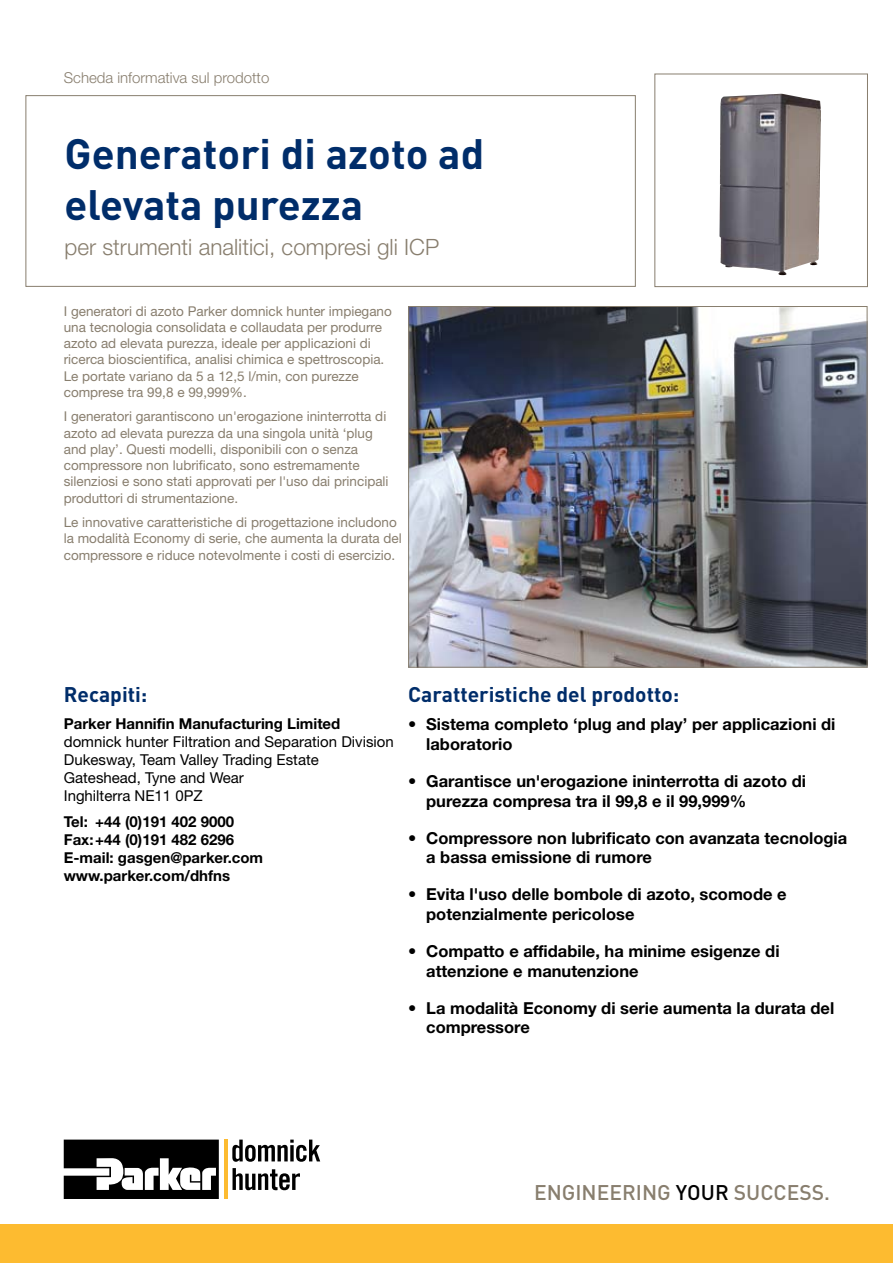
<style>
.page{position:relative;width:893px;height:1263px;background:#fff}
.page>*{position:absolute;margin:0;border:0;box-sizing:border-box;transform-origin:0 0}
.t1{font:700 42px/50.4px "DIN";color:#002d6a}
.t2{font:300 22.5px "Helvetica Neue LT Std";color:#887e6e}
.t3{font:700 21px "DIN";color:#002d6a}
.t4{font:500 21px "DIN";color:#887e6e}
.t5{font:700 16.5px/19.8px "Helvetica Neue LT Std";color:#000}
.t6{font:700 15px/18px "Helvetica Neue LT Std";color:#000}
.t7{font:15px/18px "Helvetica Neue LT Std";color:#000}
.t8{font:300 15px "Helvetica Neue LT Std";color:#887e6e}
.t9{font:13.5px/16.2px "Helvetica Neue LT Std";color:#887e6e}
.s1{color:#000}
</style>
<div class="page">
<svg style="left:232px;top:1140px;width:88px;height:22px"></svg>
<svg style="left:233px;top:1168px;width:67px;height:22px"></svg>
<svg style="left:64px;top:1140px;width:155px;height:59px"></svg>
<hr style="left:224px;top:1140px;width:3px;height:59px;background:#fdbb30">
<div style="left:26px;top:95px;width:610px;height:192px;border:1px solid #887e6e"></div>
<img style="left:410px;top:308px;width:455px;height:358px">
<img style="left:719px;top:94px;width:102px;height:181px">
<div style="left:654px;top:74px;width:214px;height:213px;border:1px solid #887e6e"></div>
<div style="left:0;top:1225px;width:893px;height:38px;background:#fdbb30"></div>
<p class="t8" style="left:64px;top:68px;width:207px">Scheda informativa sul prodotto</p>
<h1 class="t1" style="left:65px;top:127px;width:421px">Generatori di azoto ad elevata purezza</h1>
<h2 class="t2" style="left:65px;top:233px;width:376px">per strumenti analitici, compresi gli ICP</h2>
<p class="t9" style="left:64px;top:303px;width:330px">I generatori di azoto Parker domnick hunter impiegano una tecnologia consolidata e collaudata per produrre azoto ad elevata purezza, ideale per applicazioni di ricerca bioscientifica, analisi chimica e spettroscopia.<br>Le portate variano da 5 a 12,5 l/min, con purezze comprese tra 99,8 e 99,999%.</p>
<p class="t9" style="left:64px;top:408px;width:326px">I generatori garantiscono un'erogazione ininterrotta di azoto ad elevata purezza da una singola unità ‘plug and play’. Questi modelli, disponibili con o senza compressore non lubrificato, sono estremamente silenziosi e sono stati approvati per l'uso dai principali produttori di strumentazione.</p>
<p class="t9" style="left:64px;top:514px;width:340px">Le innovative caratteristiche di progettazione includono la modalità Economy di serie, che aumenta la durata del compressore e riduce notevolmente i costi di esercizio.</p>
<h3 class="t3" style="left:64px;top:681px;width:85px">Recapiti:</h3>
<p class="t6" style="left:64px;top:714px;width:278px">Parker Hannifin Manufacturing Limited</p>
<p class="t7" style="left:64px;top:732px;width:332px">domnick hunter Filtration and Separation Division Dukesway, Team Valley Trading Estate Gateshead, Tyne and Wear<br>Inghilterra NE11 0PZ</p>
<p class="t6" style="left:64px;top:812px;width:201px">Tel: +44 (0)191 402 9000<br>Fax:+44 (0)191 482 6296<br>E-mail: gasgen@parker.com www.parker.com/dhfns</p>
<h3 class="t3" style="left:408px;top:681px;width:273px">Caratteristiche del prodotto:</h3>
<p class="t5" style="left:426px;top:714px;width:411px;text-indent:-18px">• Sistema completo ‘plug and play’ per applicazioni di laboratorio</p>
<p class="t5" style="left:426px;top:771px;width:381px;text-indent:-18px">• Garantisce un'erogazione ininterrotta di azoto di purezza compresa tra il 99,8 e il 99,999%</p>
<p class="t5" style="left:426px;top:827px;width:423px;text-indent:-18px">• Compressore non lubrificato con avanzata tecnologia a bassa emissione di rumore</p>
<p class="t5" style="left:426px;top:884px;width:362px;text-indent:-18px">• Evita l'uso delle bombole di azoto, scomode e potenzialmente pericolose</p>
<p class="t5" style="left:426px;top:941px;width:355px;text-indent:-18px">• Compatto e affidabile, ha minime esigenze di attenzione e manutenzione</p>
<p class="t5" style="left:426px;top:997px;width:410px;text-indent:-18px">• La modalità Economy di serie aumenta la durata del compressore</p>
<h3 class="t4" style="left:534px;top:1178px;width:298px">ENGINEERING <span class="s1">YOUR</span> SUCCESS.</h3>
</div>
